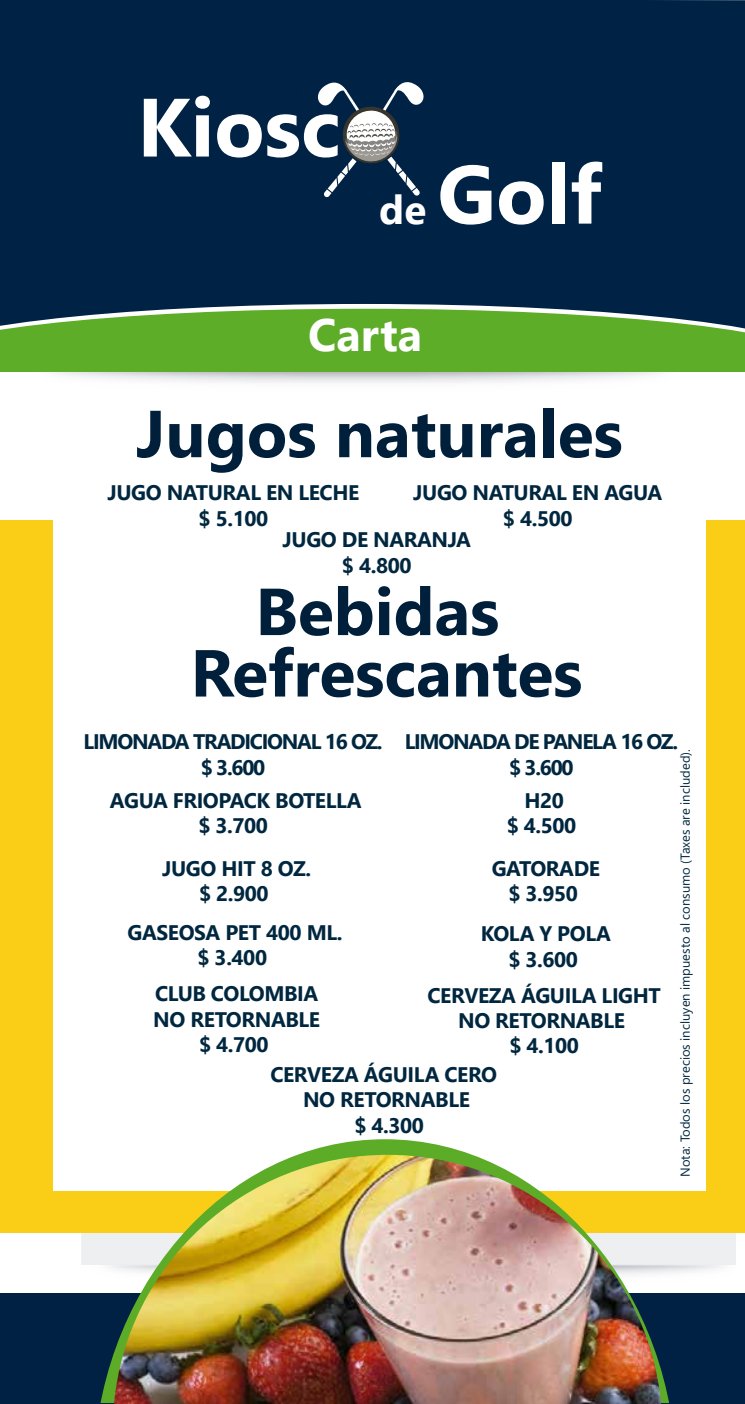
<style>
.page{position:relative;width:745px;height:1404px;background:#fff}
.page>*{position:absolute;margin:0;border:0;box-sizing:border-box;transform-origin:0 0}
.t1{font:700 82.42px "Segoe UI";color:#fff}
.t2{font:700 66.33px/61.4px "Segoe UI";color:#001f3a;text-align:center}
.t3{font:700 45.32px "Segoe UI";color:#fff}
.t4{font:700 21px/25.2px "Segoe UI";letter-spacing:-.02em;color:#00273f;text-align:center}
.t5{font:700 21px/25.2px "Segoe UI";letter-spacing:-.06em;color:#00273f;text-align:center}
.t6{font:12.95px "Segoe UI";color:#00283e}
.s1{font-size:40.43px}
</style>
<div class="page">
<div style="left:0;top:1293px;width:744px;height:110px;background:#002144"></div>
<div style="left:81px;top:1233px;width:654px;height:32px;background:#eeeff1"></div>
<div style="left:0;top:520px;width:744px;height:713px;background:#facd17"></div>
<div style="left:53px;top:490px;width:652px;height:701px;background:#fff"></div>
<div style="left:0;top:0;width:744px;height:304px;background:#024"></div>
<svg style="left:316px;top:78px;width:108px;height:119px"></svg>
<svg style="left:0;top:304px;width:744px;height:5px;fill:#024"></svg>
<svg style="left:0;top:309px;width:744px;height:63px;background:#5ea833"></svg>
<svg style="left:93px;top:1139px;width:583px;height:264px"></svg>
<img style="left:114px;top:1155px;width:546px;height:249px">
<h1 class="t1" style="left:137px;top:50px;width:205px">Kiosc</h1>
<h1 class="t1" style="left:379px;top:117px;width:224px"><span class="s1">de</span> Golf</h1>
<h3 class="t3" style="left:308px;top:292px;width:115px">Carta</h3>
<h2 class="t2" style="left:136px;top:398px;width:488px">Jugos naturales</h2>
<p class="t4" style="left:107px;top:479px;width:253px">JUGO NATURAL EN LECHE $ 5.100</p>
<p class="t4" style="left:413px;top:479px;width:250px">JUGO NATURAL EN AGUA $ 4.500</p>
<p class="t4" style="left:282px;top:526px;width:190px">JUGO DE NARANJA $ 4.800</p>
<h2 class="t2" style="left:190px;top:576px;width:393px">Bebidas<br>Refrescantes</h2>
<p class="t5" style="left:83px;top:728px;width:300px">LIMONADA TRADICIONAL 16 OZ. $ 3.600</p>
<p class="t5" style="left:404px;top:728px;width:275px">LIMONADA DE PANELA 16 OZ. $ 3.600</p>
<p class="t6" style="left:672px;top:1177px;width:429px;rotate:-90deg">Nota: Todos los precios incluyen impuesto al consumo (Taxes are included).</p>
<p class="t4" style="left:110px;top:786px;width:253px">AGUA FRIOPACK BOTELLA $ 3.700</p>
<p class="t4" style="left:506px;top:786px;width:71px">H20<br>$ 4.500</p>
<p class="t4" style="left:491px;top:854px;width:110px">GATORADE $ 3.950</p>
<p class="t4" style="left:480px;top:920px;width:132px">KOLA Y POLA $ 3.600</p>
<p class="t4" style="left:162px;top:854px;width:150px">JUGO HIT 8 OZ. $ 2.900</p>
<p class="t4" style="left:127px;top:918px;width:216px">GASEOSA PET 400 ML. $ 3.400</p>
<p class="t4" style="left:427px;top:981px;width:235px">CERVEZA ÁGUILA LIGHT<br>NO RETORNABLE<br>$ 4.100</p>
<p class="t4" style="left:270px;top:1060px;width:228px">CERVEZA ÁGUILA CERO<br>NO RETORNABLE<br>$ 4.300</p>
<p class="t4" style="left:153px;top:980px;width:168px">CLUB COLOMBIA<br>NO RETORNABLE $ 4.700</p>
</div>
